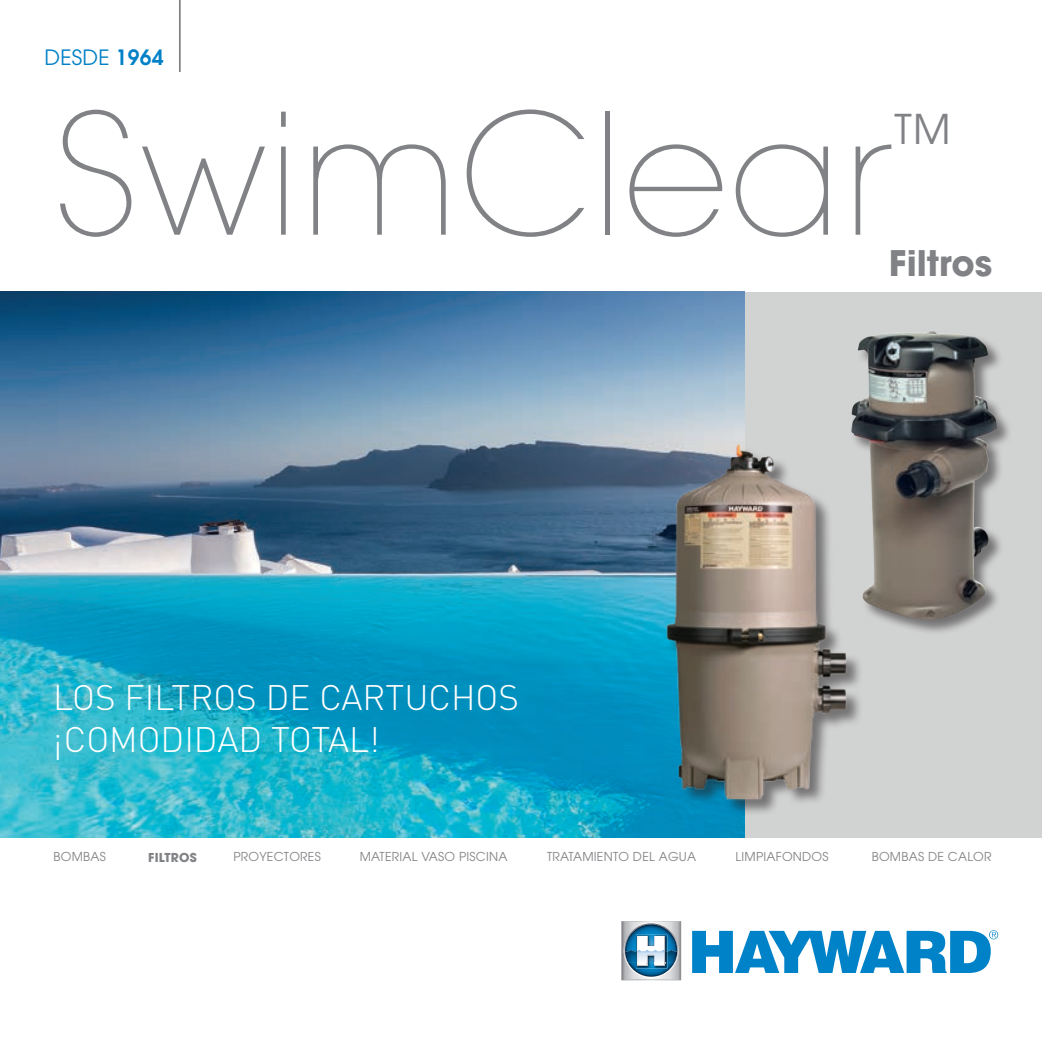
<style>
.page{position:relative;width:1042px;height:1042px;background:#fff}
.page>*{position:absolute;margin:0;border:0;box-sizing:border-box;transform-origin:0 0}
.t1{font:200 166.25px "ITC Avant Garde Std";letter-spacing:.01em;color:#808285}
.t2{font:40.77px "ITC Avant Garde Std";color:#808285}
.t3{font:300 35px/42px "DIN Pro";color:#fff}
.t4{font:700 35px "ITC Avant Garde Std";color:#808285}
.t5{font:21px "ITC Avant Garde Std";letter-spacing:.01em;color:#0081c7}
.t6{font:12.25px "ITC Avant Garde Std";letter-spacing:.02em;color:#808285}
.t7{font:700 12.25px "Avant Garde";letter-spacing:.02em;color:#808285}
.s1{font-weight:600}
</style>
<div class="page">
<div style="left:744px;top:292px;width:298px;height:545px;background:#d1d2d2"></div>
<img style="left:0;top:292px;width:744px;height:545px">
<div style="left:850px;top:330px;width:162px;height:305px;background:#231f20;opacity:.53"></div>
<img style="left:851px;top:331px;width:146px;height:290px">
<div style="left:667px;top:445px;width:196px;height:371px;background:#231f20;opacity:.53"></div>
<img style="left:650px;top:430px;width:215px;height:378px">
<hr style="left:179px;top:0;width:2px;height:72px;background:#808285">
<svg style="left:692px;top:930px;width:306px;height:43px"></svg>
<img style="left:621px;top:921px;width:60px;height:59px">
<img style="left:624px;top:923px;width:54px;height:54px">
<img style="left:625px;top:963px;width:3px;height:14px">
<img style="left:625px;top:924px;width:52px;height:25px">
<img style="left:628px;top:976px;width:45px;height:1px">
<img style="left:626px;top:963px;width:51px;height:13px">
<img style="left:625px;top:949px;width:52px;height:14px">
<img style="left:636px;top:935px;width:31px;height:33px">
<img style="left:636px;top:951px;width:31px;height:12px">
<svg style="left:637px;top:936px;width:28px;height:30px"></svg>
<h3 class="t5" style="left:45px;top:44px;width:120px">DESDE <span class="s1">1964</span></h3>
<h1 class="t1" style="left:53px;top:73px;width:842px">SwimClear</h1>
<h2 class="t2" style="left:894px;top:103px;width:58px">TM</h2>
<h3 class="t4" style="left:889px;top:239px;width:105px">Filtros</h3>
<h3 class="t3" style="left:53px;top:675px;width:467px">LOS FILTROS DE CARTUCHOS ¡COMODIDAD TOTAL!</h3>
<p class="t6" style="left:54px;top:849px;width:54px">BOMBAS</p>
<p class="t7" style="left:148px;top:849px;width:50px">FILTROS</p>
<p class="t6" style="left:233px;top:849px;width:89px">PROYECTORES</p>
<p class="t6" style="left:360px;top:849px;width:149px">MATERIAL VASO PISCINA</p>
<p class="t6" style="left:547px;top:849px;width:150px">TRATAMIENTO DEL AGUA</p>
<p class="t6" style="left:735px;top:849px;width:94px">LIMPIAFONDOS</p>
<p class="t6" style="left:872px;top:849px;width:121px">BOMBAS DE CALOR</p>
</div>
